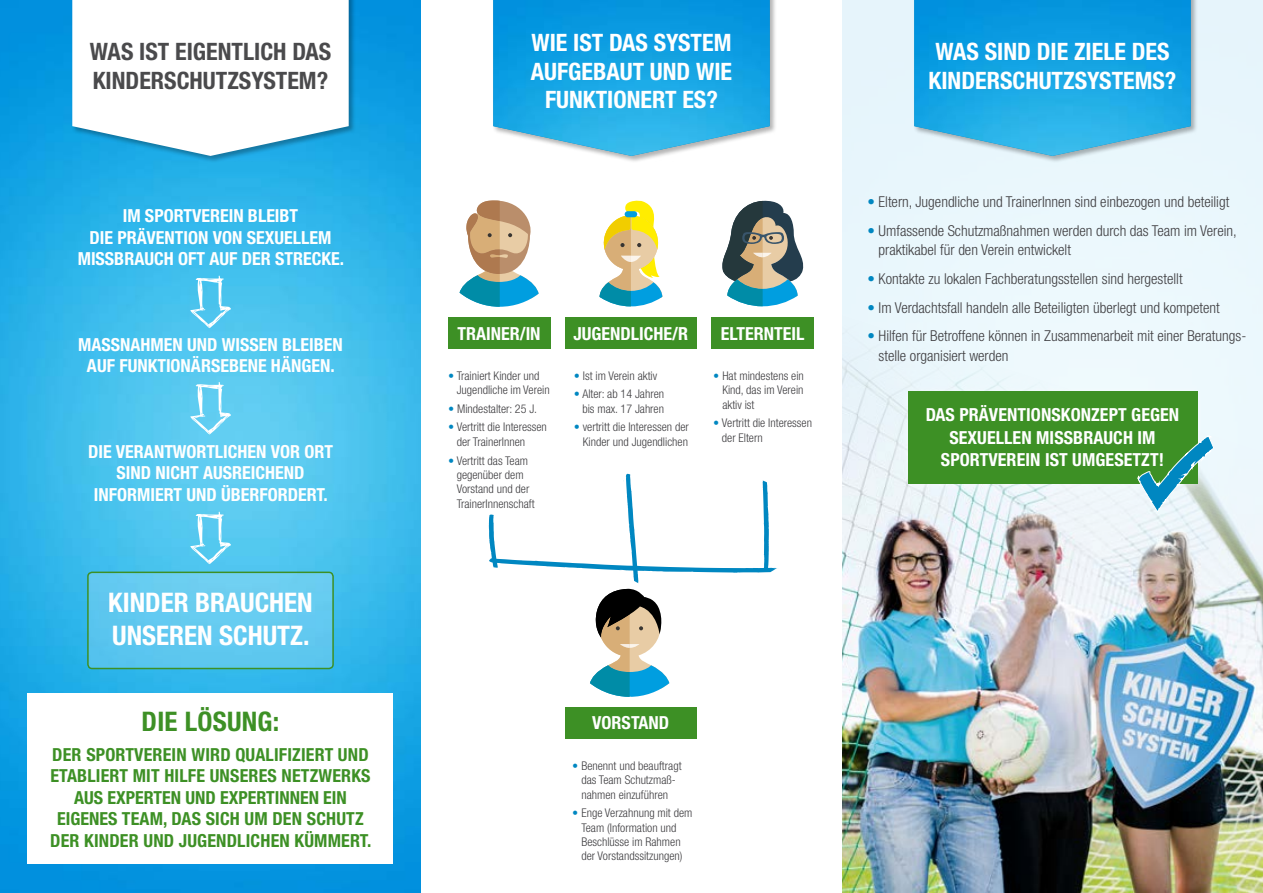
<style>
.page{position:relative;width:1263px;height:893px;background:#fff}
.page>*{position:absolute;margin:0;border:0;box-sizing:border-box;transform-origin:0 0}
.t1{font:700 condensed 27px "Helvetica Neue LT Pro";color:#fff}
.t2{font:700 condensed 27px "Helvetica Neue LT Pro";letter-spacing:.01em;color:#3d9025}
.t3{font:700 condensed 24px/28.8px "Helvetica Neue LT Std";color:#fff;text-align:center}
.t4{font:700 condensed 24px/28.8px "Helvetica Neue LT Std";color:#4a4a4c}
.t5{font:700 condensed 18px/21.6px "Helvetica Neue LT Pro";color:#fff;text-align:center}
.t6{font:700 condensed 18px/21.6px "Helvetica Neue LT Pro";letter-spacing:.01em;color:#3d9025;text-align:center}
.t7{font:300 condensed 15px/19.5px "Helvetica Neue LT Pro";color:#3e3d40}
.t8{font:300 condensed 12px/14.4px "Helvetica Neue LT Pro";color:#3e3d40}
.s1{font-family:"Meta Pro";font-weight:400;font-stretch:normal;color:#0087c1}
.s2{color:#0087c1}
</style>
<div class="page">
<img style="left:0;top:0;width:421px;height:893px">
<img style="left:842px;top:299px;width:421px;height:594px">
<div style="left:28px;top:694px;width:365px;height:170px;background:#fff"></div>
<div style="left:71px;top:0;width:285px;height:162px;background:#000;opacity:.3"></div>
<svg style="left:72px;top:0;width:277px;height:156px"></svg>
<div style="left:492px;top:0;width:285px;height:162px;background:#000;opacity:.3"></div>
<img style="left:493px;top:0;width:277px;height:156px">
<div style="left:913px;top:0;width:285px;height:162px;background:#000;opacity:.3"></div>
<img style="left:914px;top:0;width:277px;height:156px">
<div style="left:565px;top:317px;width:132px;height:32px;background:#3d9025"></div>
<div style="left:712px;top:317px;width:102px;height:32px;background:#3d9025"></div>
<div style="left:565px;top:707px;width:132px;height:32px;background:#3d9025"></div>
<div style="left:448px;top:317px;width:102px;height:32px;background:#3d9025"></div>
<div style="left:900px;top:384px;width:304px;height:107px;background:#fff;opacity:.5"></div>
<div style="left:908px;top:391px;width:289px;height:93px;background:#3d9025"></div>
<div style="left:88px;top:572px;width:245px;height:96px;background:linear-gradient(to right,#5ec7ef,#68ccf0);border-radius:4px"></div>
<div style="left:87px;top:572px;width:247px;height:97px;border:2px solid #3d9025;border-radius:4px"></div>
<svg style="left:190px;top:276px;width:41px;height:52px;background:#6dcff1"></svg>
<svg style="left:190px;top:382px;width:41px;height:52px;background:#7ed6f3"></svg>
<svg style="left:190px;top:512px;width:41px;height:52px;background:#76d3f2"></svg>
<svg style="left:1136px;top:434px;width:79px;height:79px"></svg>
<svg style="left:488px;top:473px;width:289px;height:224px"></svg>
<svg style="left:460px;top:200px;width:79px;height:107px"></svg>
<svg style="left:722px;top:200px;width:82px;height:106px"></svg>
<svg style="left:599px;top:200px;width:63px;height:106px"></svg>
<p class="t4" style="left:90px;top:37px;width:243px">WAS IST EIGENTLICH DAS<br>KINDERSCHUTZSYSTEM?</p>
<p class="t3" style="left:531px;top:28px;width:203px">WIE IST DAS SYSTEM<br>AUFGEBAUT UND WIE<br>FUNKTIONERT ES?</p>
<p class="t3" style="left:928px;top:37px;width:249px;text-align:left">WAS SIND DIE ZIELE DES<br>KINDERSCHUTZSYSTEMS?</p>
<p class="t5" style="left:78px;top:205px;width:268px">IM SPORTVEREIN BLEIBT<br>DIE PRÄVENTION VON SEXUELLEM<br>MISSBRAUCH OFT AUF DER STRECKE.</p>
<p class="t5" style="left:78px;top:333px;width:266px">MASSNAHMEN UND WISSEN BLEIBEN<br>AUF FUNKTIONÄRSEBENE HÄNGEN.</p>
<p class="t5" style="left:88px;top:440px;width:246px">DIE VERANTWORTLICHEN VOR ORT<br>SIND NICHT AUSREICHEND<br>INFORMIERT UND ÜBERFORDERT.</p>
<p class="t1" style="left:108px;top:587px;width:206px">KINDER BRAUCHEN</p>
<p class="t1" style="left:112px;top:619px;width:199px">UNSEREN SCHUTZ.</p>
<p class="t2" style="left:142px;top:705px;width:139px">DIE LÖSUNG:</p>
<p class="t6" style="left:50px;top:743px;width:323px">DER SPORTVEREIN WIRD QUALIFIZIERT UND ETABLIERT MIT HILFE UNSERES NETZWERKS AUS EXPERTEN UND EXPERTINNEN EIN EIGENES TEAM, DAS SICH UM DEN SCHUTZ DER KINDER UND JUGENDLICHEN KÜMMERT.</p>
<p class="t5" style="left:457px;top:322px;width:85px">TRAINER/IN</p>
<p class="t8" style="left:457px;top:368px;width:94px;text-indent:-9px"><span class="s1">•</span> Trainiert Kinder und<br>Jugendliche im Verein</p>
<p class="t8" style="left:448px;top:401px;width:90px"><span class="s1">•</span> Mindestalter: 25 J.</p>
<p class="t8" style="left:457px;top:420px;width:92px;text-indent:-9px"><span class="s1">•</span> Vertritt die Interessen der TrainerInnen</p>
<p class="t8" style="left:457px;top:453px;width:79px;text-indent:-9px"><span class="s1">•</span> Vertritt das Team gegenüber dem<br>Vorstand und der<br>TrainerInnenschaft</p>
<p class="t5" style="left:573px;top:322px;width:116px">JUGENDLICHE/R</p>
<p class="t8" style="left:574px;top:368px;width:85px"><span class="s1">•</span> Ist im Verein aktiv</p>
<p class="t8" style="left:574px;top:387px;width:92px;text-align:right"><span class="s1">•</span> Alter: ab 14 Jahren bis max. 17 Jahren</p>
<p class="t8" style="left:574px;top:420px;width:117px;text-align:right"><span class="s1">•</span> vertritt die Interessen der<br>Kinder und Jugendlichen</p>
<p class="t5" style="left:721px;top:322px;width:85px">ELTERNTEIL</p>
<p class="t8" style="left:722px;top:368px;width:83px;text-align:justify;text-indent:-9px"><span class="s1">•</span> Hat mindestens ein Kind, das im Verein aktiv ist</p>
<p class="t8" style="left:722px;top:416px;width:92px;text-indent:-9px"><span class="s1">•</span> Vertritt die Interessen der Eltern</p>
<p class="t7" style="left:867px;top:192px;width:363px"><span class="s2">•</span> Eltern, Jugendliche und TrainerInnen sind einbezogen und beteiligt</p>
<p class="t7" style="left:879px;top:221px;width:360px;text-indent:-11px"><span class="s2">•</span> Umfassende Schutzmaßnahmen werden durch das Team im Verein, praktikabel für den Verein entwickelt</p>
<p class="t7" style="left:867px;top:269px;width:317px"><span class="s2">•</span> Kontakte zu lokalen Fachberatungsstellen sind hergestellt</p>
<p class="t7" style="left:867px;top:297px;width:354px"><span class="s2">•</span> Im Verdachtsfall handeln alle Beteiligten überlegt und kompetent</p>
<p class="t7" style="left:879px;top:326px;width:369px;text-indent:-11px"><span class="s2">•</span> Hilfen für Betroffene können in Zusammenarbeit mit einer Beratungs&shy;stelle organisiert werden</p>
<p class="t5" style="left:926px;top:403px;width:255px;line-height:22.5px">DAS PRÄVENTIONSKONZEPT GEGEN<br>SEXUELLEN MISSBRAUCH IM<br>SPORTVEREIN IST UMGESETZT!</p>
<p class="t5" style="left:592px;top:712px;width:79px">VORSTAND</p>
<p class="t8" style="left:572px;top:758px;width:111px;text-align:center"><span class="s1">•</span> Benennt und beauftragt das Team Schutzmaß&shy;nahmen einzuführen</p>
<p class="t8" style="left:572px;top:806px;width:122px;text-align:center"><span class="s1">•</span> Enge Verzahnung mit dem<br>Team (Information und<br>Beschlüsse im Rahmen<br>der Vorstandssitzungen)</p>
</div>
